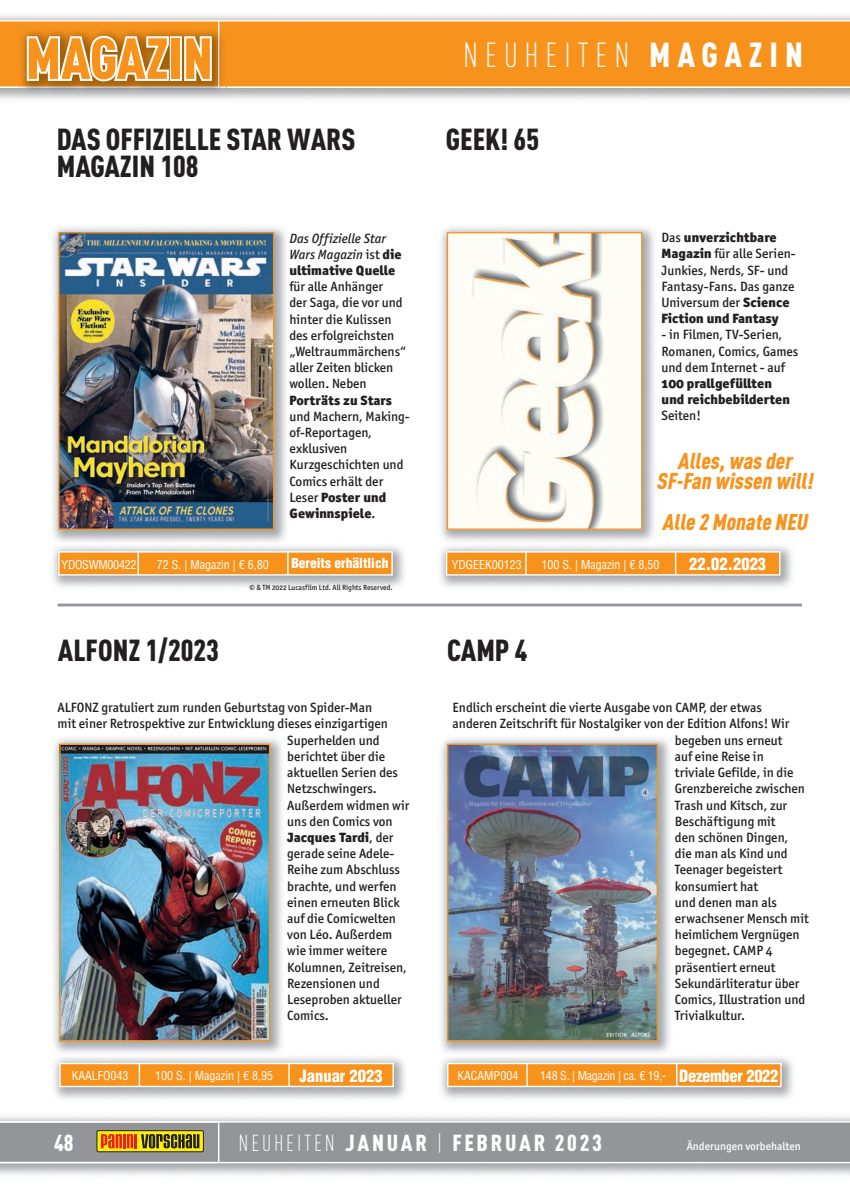
<style>
.page{position:relative;width:850px;height:1189px;background:#fff}
.page>*{position:absolute;margin:0;border:0;box-sizing:border-box;transform-origin:0 0}
.t1{font:900 57px "DIN Cond";color:#f7931d}
.t2{font:300 34.35px "DIN Cond";letter-spacing:.2em;color:#fff}
.t3{font:900 30px/27px "DIN Cond";color:#231f20}
.t4{font:900 22.8px "DIN Cond";letter-spacing:.12em;color:#fff}
.t5{font:italic 900 22.5px/20.2px "DIN Cond";color:#f7931d;text-align:center}
.t6{font:900 condensed 16.5px "Helvetica";color:#fff}
.t7{font:900 condensed 16.5px "Helvetica";letter-spacing:-.02em;color:#fff}
.t8{font:13.5px/16.2px "Officina San ITC Medium OS";color:#231f20}
.t9{font:13.5px/16.2px "Officina San ITC Black OS";color:#231f20}
.t10{font:13.5px/16.2px "Officina San ITC Medium Italic OS";color:#231f20}
.t11{font:900 condensed 13.5px "Helvetica";color:#fff}
.t12{font:condensed 12px "Helvetica";color:#fff}
.t13{font:condensed 12px "Helvetica";letter-spacing:-.02em;color:#fff}
.t14{font:11.4px "Officina San ITC Medium OS";color:#fff}
.t15{font:7.5px "Officina San ITC Medium OS";color:#231f20}
.s1{font-weight:900}
.s2{font-family:"Officina San ITC Medium OS"}
.s3{font-family:"Officina San ITC Black OS"}
.s4{font-weight:300}
</style>
<div class="page">
<svg style="left:0;top:1121px;width:850px;height:41px;background:#9a9993"></svg>
<div style="left:219px;top:20px;width:631px;height:68px;background:#f7931d"></div>
<img style="left:18px;top:27px;width:208px;height:69px">
<svg style="left:0;top:20px;width:219px;height:68px"></svg>
<hr style="left:58px;top:603px;width:744px;height:3px;background:#939598">
<img style="left:53px;top:227px;width:234px;height:315px">
<img style="left:60px;top:234px;width:212px;height:294px">
<div style="left:58px;top:232px;width:216px;height:298px;border:1px solid #f7931d"></div>
<img style="left:441px;top:227px;width:214px;height:315px">
<img style="left:449px;top:234px;width:191px;height:294px">
<div style="left:447px;top:232px;width:195px;height:298px;border:1px solid #f7931d"></div>
<img style="left:53px;top:546px;width:351px;height:42px">
<div style="left:59px;top:552px;width:333px;height:23px;background:#f7931d"></div>
<div style="left:58px;top:551px;width:335px;height:24px;border:1px solid #fff"></div>
<svg style="left:138px;top:552px;width:1px;height:23px"></svg>
<hr style="left:287px;top:552px;width:2px;height:23px;background:#fff">
<img style="left:440px;top:546px;width:352px;height:42px">
<div style="left:446px;top:552px;width:334px;height:23px;background:#f7931d"></div>
<div style="left:446px;top:551px;width:334px;height:24px;border:1px solid #fff"></div>
<hr style="left:525px;top:552px;width:2px;height:23px;background:#fff">
<svg style="left:675px;top:552px;width:1px;height:23px"></svg>
<img style="left:54px;top:738px;width:228px;height:315px">
<img style="left:61px;top:745px;width:207px;height:294px">
<div style="left:59px;top:743px;width:211px;height:298px;border:1px solid #f7931d"></div>
<img style="left:441px;top:738px;width:229px;height:315px">
<img style="left:449px;top:745px;width:207px;height:294px">
<div style="left:447px;top:743px;width:211px;height:298px;border:1px solid #f7931d"></div>
<img style="left:54px;top:1057px;width:351px;height:42px">
<div style="left:60px;top:1063px;width:333px;height:23px;background:#f7931d"></div>
<div style="left:59px;top:1062px;width:335px;height:25px;border:1px solid #fff"></div>
<svg style="left:139px;top:1063px;width:1px;height:23px"></svg>
<hr style="left:288px;top:1063px;width:2px;height:23px;background:#fff">
<img style="left:441px;top:1057px;width:352px;height:42px">
<div style="left:448px;top:1063px;width:333px;height:23px;background:#f7931d"></div>
<div style="left:447px;top:1062px;width:334px;height:25px;border:1px solid #fff"></div>
<hr style="left:526px;top:1063px;width:2px;height:23px;background:#fff">
<svg style="left:676px;top:1063px;width:1px;height:23px"></svg>
<h1 class="t1" style="left:26px;top:23px;width:189px">MAGAZIN</h1>
<h2 class="t2" style="left:463px;top:35px;width:341px">NEUHEITEN <span class="s1">MAGAZIN</span></h2>
<h3 class="t3" style="left:57px;top:124px;width:300px">DAS OFFIZIELLE STAR WARS<br>MAGAZIN 108</h3>
<p class="t10" style="left:289px;top:230px;width:114px">Das Offizielle Star<br>Wars Magazin <span class="s2">ist</span> <span class="s3">die</span></p>
<p class="t9" style="left:289px;top:262px;width:108px">ultimative Quelle</p>
<p class="t8" style="left:289px;top:278px;width:118px">für alle Anhänger<br>der Saga, die vor und hinter die Kulissen des erfolgreichsten „Weltraummärchens“ aller Zeiten blicken wollen. Neben</p>
<p class="t9" style="left:289px;top:391px;width:104px">Porträts zu Stars</p>
<p class="t8" style="left:289px;top:408px;width:122px">und Machern, Making&shy;of-Reportagen, exklusiven<br>Kurzgeschichten und<br>Comics erhält der</p>
<p class="t9" style="left:289px;top:489px;width:98px"><span class="s2">Leser</span> Poster und<br>Gewinnspiele<span class="s2">.</span></p>
<h3 class="t3" style="left:446px;top:124px;width:95px">GEEK! 65</h3>
<p class="t9" style="left:661px;top:229px;width:117px"><span class="s2">Das</span> unverzichtbare</p>
<p class="t8" style="left:661px;top:246px;width:136px"><span class="s3">Magazin</span> für alle Serien-<br>Junkies, Nerds, SF- und<br>Fantasy-Fans. Das ganze<br>Universum der <span class="s3">Science</span></p>
<p class="t9" style="left:661px;top:310px;width:119px">Fiction und Fantasy</p>
<p class="t8" style="left:661px;top:327px;width:138px">- in Filmen, TV-Serien,<br>Romanen, Comics, Games und dem Internet - auf</p>
<p class="t9" style="left:661px;top:375px;width:130px">100 prallgefüllten und reichbebilderten</p>
<p class="t8" style="left:661px;top:408px;width:41px">Seiten!</p>
<h3 class="t5" style="left:656px;top:450px;width:163px">Alles,was der<br>SF-Fan wissen will!</h3>
<h3 class="t5" style="left:662px;top:511px;width:151px">Alle 2 Monate NEU</h3>
<p class="t13" style="left:62px;top:557px;width:76px">YDOSWM00422</p>
<p class="t12" style="left:157px;top:556px;width:113px">72 S. | Magazin | € 6,80</p>
<p class="t11" style="left:291px;top:554px;width:99px">Bereits erhältlich</p>
<p class="t12" style="left:452px;top:557px;width:72px">YDGEEK00123</p>
<p class="t12" style="left:541px;top:556px;width:119px">100 S. | Magazin | € 8,50</p>
<p class="t6" style="left:689px;top:553px;width:78px">22.02.2023</p>
<p class="t15" style="left:249px;top:583px;width:145px">© &amp; TM 2022 Lucasfilm Ltd. All Rights Reserved.</p>
<h3 class="t3" style="left:58px;top:636px;width:163px">ALFONZ 1/2023</h3>
<p class="t8" style="left:58px;top:699px;width:316px">ALFONZ gratuliert zum runden Geburtstag von Spider-Man</p>
<p class="t8" style="left:58px;top:715px;width:332px">mit einer Retrospektive zur Entwicklung dieses einzigartigen</p>
<p class="t8" style="left:287px;top:732px;width:94px">Superhelden und</p>
<p class="t8" style="left:287px;top:748px;width:99px">berichtet über die</p>
<p class="t8" style="left:287px;top:764px;width:112px">aktuellen Serien des</p>
<p class="t8" style="left:287px;top:780px;width:91px">Netzschwingers.</p>
<p class="t8" style="left:287px;top:796px;width:124px">Außerdem widmen wir</p>
<p class="t8" style="left:287px;top:813px;width:107px">uns den Comics von</p>
<p class="t9" style="left:287px;top:828px;width:108px">Jacques Tardi<span class="s2">, der</span></p>
<p class="t8" style="left:287px;top:845px;width:121px">gerade seine Adele-<br>Reihe zum Abschluss brachte, und werfen einen erneuten Blick auf die Comicwelten von Léo. Außerdem wie immer weitere<br>Kolumnen, Zeitreisen,<br>Rezensionen und<br>Leseproben aktueller<br>Comics.</p>
<h3 class="t3" style="left:447px;top:636px;width:82px">CAMP 4</h3>
<p class="t8" style="left:452px;top:699px;width:311px">Endlich erscheint die vierte Ausgabe von CAMP, der etwas</p>
<p class="t8" style="left:452px;top:715px;width:338px">anderen Zeitschrift für Nostalgiker von der Edition Alfons! Wir</p>
<p class="t8" style="left:675px;top:732px;width:109px">begeben uns erneut</p>
<p class="t8" style="left:675px;top:748px;width:90px">auf eine Reise in</p>
<p class="t8" style="left:675px;top:764px;width:120px">triviale Gefilde, in die</p>
<p class="t8" style="left:675px;top:780px;width:132px">Grenzbereiche zwischen</p>
<p class="t8" style="left:675px;top:796px;width:114px">Trash und Kitsch, zur</p>
<p class="t8" style="left:675px;top:813px;width:102px">Beschäftigung mit</p>
<p class="t8" style="left:675px;top:829px;width:115px">den schönen Dingen,</p>
<p class="t8" style="left:675px;top:845px;width:114px">die man als Kind und</p>
<p class="t8" style="left:675px;top:861px;width:109px">Teenager begeistert</p>
<p class="t8" style="left:675px;top:877px;width:85px">konsumiert hat</p>
<p class="t8" style="left:675px;top:894px;width:103px">und denen man als</p>
<p class="t8" style="left:675px;top:910px;width:135px">erwachsener Mensch mit</p>
<p class="t8" style="left:675px;top:926px;width:126px">heimlichem Vergnügen</p>
<p class="t8" style="left:675px;top:942px;width:99px">begegnet. CAMP 4</p>
<p class="t8" style="left:675px;top:958px;width:102px">präsentiert erneut</p>
<p class="t8" style="left:675px;top:975px;width:126px">Sekundärliteratur über</p>
<p class="t8" style="left:675px;top:991px;width:132px">Comics, Illustration und</p>
<p class="t8" style="left:675px;top:1007px;width:72px">Trivialkultur.</p>
<p class="t12" style="left:72px;top:1068px;width:58px">KAALFO043</p>
<p class="t12" style="left:155px;top:1068px;width:119px">100 S. | Magazin | € 8,95</p>
<p class="t6" style="left:300px;top:1065px;width:84px">Januar 2023</p>
<p class="t12" style="left:457px;top:1068px;width:62px">KACAMP004</p>
<p class="t13" style="left:540px;top:1068px;width:127px">148 S. | Magazin | ca. € 19,-</p>
<p class="t7" style="left:679px;top:1065px;width:101px">Dezember 2022</p>
<h3 class="t4" style="left:239px;top:1128px;width:365px"><span class="s4">NEUHEITEN</span> JANUAR <span class="s4">|</span> FEBRUAR 2023</h3>
<h3 class="t4" style="left:54px;top:1128px;width:21px">48</h3>
<p class="t14" style="left:687px;top:1139px;width:116px">Änderungen vorbehalten</p>
</div>
